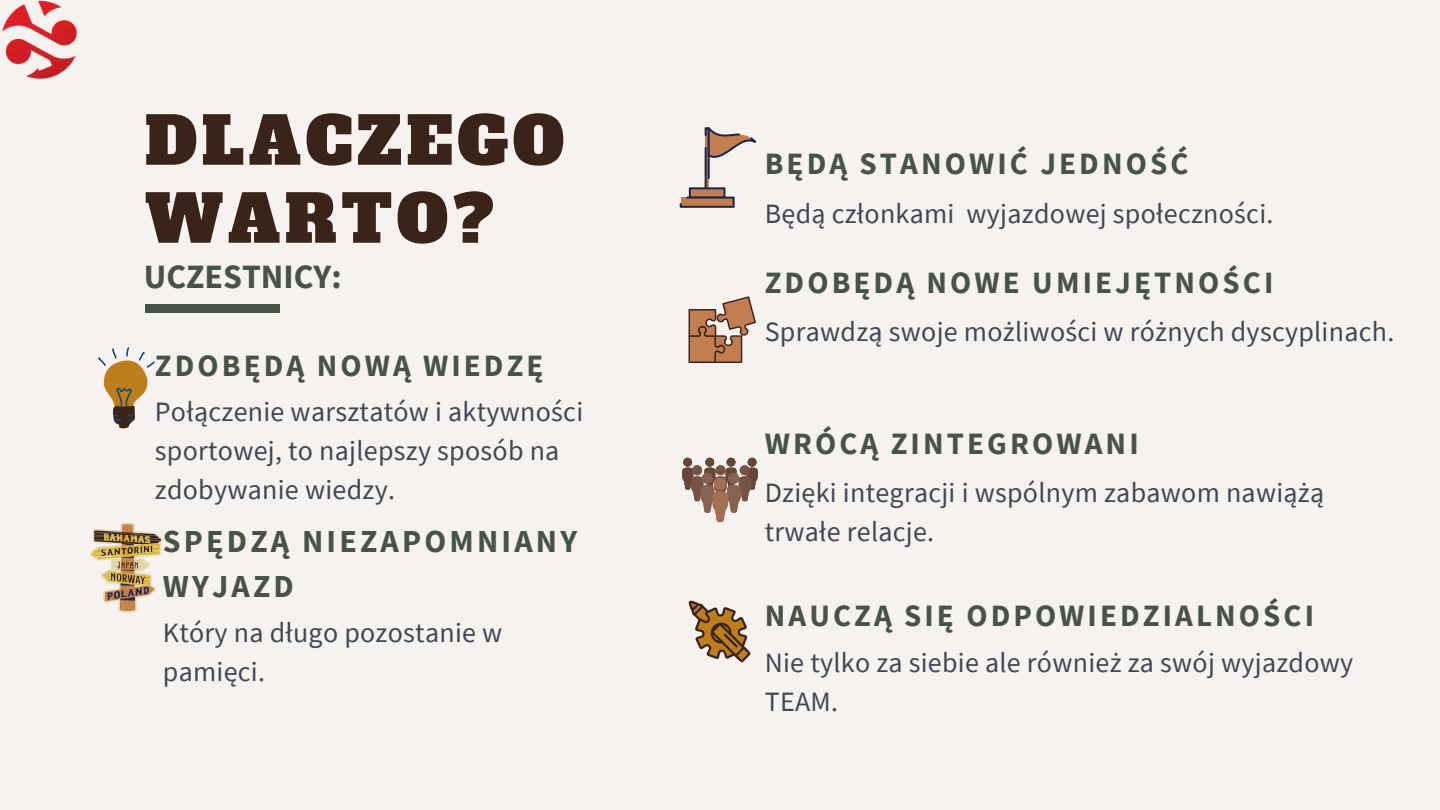
<style>
.page{position:relative;width:1440px;height:810px;background:#f6f2ef}
.page>*{position:absolute;margin:0;border:0;box-sizing:border-box;transform-origin:0 0}
.t1{font:65px/78px "Alfa Slab One";letter-spacing:.07em;color:#3a241a}
.t2{font:700 34px "Source Sans Pro";color:#485443}
.t3{font:700 32px/44.2px "Source Sans Pro";letter-spacing:.1em;color:#485443}
.t4{font:700 31px "Source Sans Pro";letter-spacing:.1em;color:#485443}
.t5{font:28px/39px "Source Sans Pro";letter-spacing:.01em;color:#414754}
</style>
<div class="page">
<img style="left:2px;top:0;width:75px;height:79px">
<div style="left:145px;top:304px;width:135px;height:9px;background:#485443"></div>
<svg style="left:689px;top:296px;width:67px;height:67px"></svg>
<svg style="left:680px;top:127px;width:76px;height:81px"></svg>
<svg style="left:682px;top:458px;width:76px;height:64px"></svg>
<div style="left:714px;top:478px;width:12px;height:12px;background:#a37055;border-radius:50%"></div>
<svg style="left:689px;top:601px;width:62px;height:61px"></svg>
<svg style="left:98px;top:347px;width:57px;height:82px"></svg>
<svg style="left:90px;top:523px;width:73px;height:90px"></svg>
<h1 class="t1" style="left:145px;top:103px;width:421px">DLACZEGO<br>WARTO?</h1>
<p class="t2" style="left:144px;top:254px;width:199px">UCZESTNICY:</p>
<p class="t4" style="left:155px;top:345px;width:390px">ZDOBĘDĄ NOWĄ WIEDZĘ</p>
<p class="t5" style="left:155px;top:392px;width:430px">Połączenie warsztatów i aktywności sportowej, to najlepszy sposób na zdobywanie wiedzy.</p>
<p class="t3" style="left:163px;top:519px;width:416px">SPĘDZĄ NIEZAPOMNIANY<br>WYJAZD</p>
<p class="t5" style="left:163px;top:612px;width:341px">Który na długo pozostanie w pamięci.</p>
<p class="t4" style="left:765px;top:144px;width:425px">BĘDĄ STANOWIĆ JEDNOŚĆ</p>
<p class="t5" style="left:765px;top:193px;width:510px">Będą członkami wyjazdowej społeczności.</p>
<p class="t4" style="left:765px;top:262px;width:510px">ZDOBĘDĄ NOWE UMIEJĘTNOŚCI</p>
<p class="t5" style="left:765px;top:312px;width:631px">Sprawdzą swoje możliwości w różnych dyscyplinach.</p>
<p class="t4" style="left:765px;top:423px;width:375px">WRÓCĄ ZINTEGROWANI</p>
<p class="t5" style="left:765px;top:473px;width:561px">Dzięki integracji i wspólnym zabawom nawiążą trwałe relacje.</p>
<p class="t4" style="left:765px;top:596px;width:551px">NAUCZĄ SIĘ ODPOWIEDZIALNOŚCI</p>
<p class="t5" style="left:765px;top:642px;width:590px">Nie tylko za siebie ale również za swój wyjazdowy<br>TEAM.</p>
</div>
